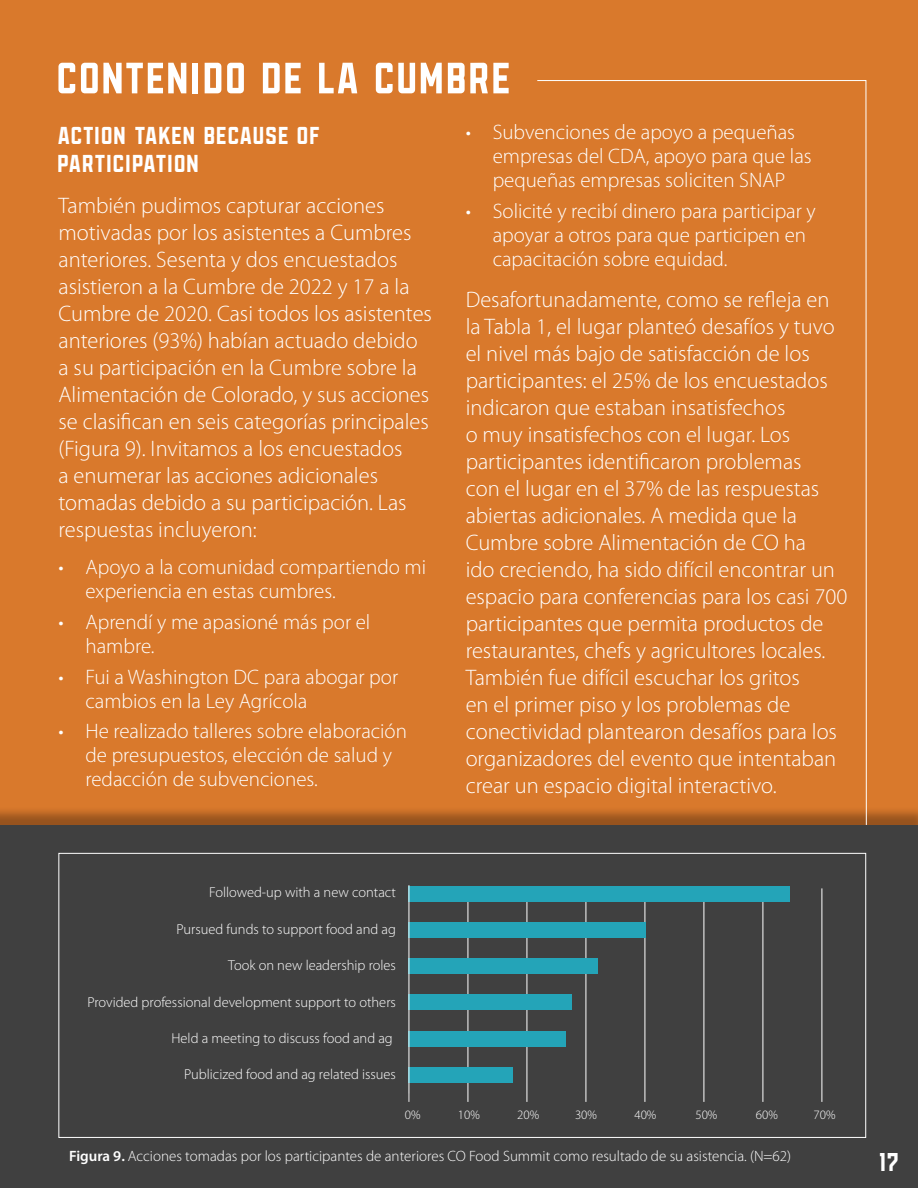
<style>
.page{position:relative;width:918px;height:1188px;background:#fff}
.page>*{position:absolute;margin:0;border:0;box-sizing:border-box;transform-origin:0 0}
.t1{font:51px "Sanhurst Wide";color:#fff}
.t2{font:30px "Sanhurst Wide";color:#fff}
.t3{font:28.5px/28.5px "Sanhurst Wide";letter-spacing:-.005em;color:#fff}
.t4{font:300 22.5px/27px "Myriad Pro";color:#fff}
.t5{font:300 21px/24px "Myriad Pro";color:#fff}
.t6{font:300 15px "Myriad Pro";color:#fff}
.t7{font:300 14.4px "Myriad Pro";color:#fff}
.t8{font:300 12.9px "Myriad Pro";color:#fff}
.s1{font-weight:600}
</style>
<div class="page">
<div style="left:0;top:0;width:918px;height:825px;background:#d9792c"></div>
<div style="left:0;top:806px;width:918px;height:382px;background:#231f20;opacity:.35"></div>
<div style="left:0;top:825px;width:918px;height:363px;background:#404040"></div>
<svg style="left:537px;top:80px;width:330px;height:745px"></svg>
<hr style="left:468px;top:888px;width:1px;height:214px;background:#fff">
<hr style="left:527px;top:888px;width:1px;height:214px;background:#fff">
<hr style="left:645px;top:888px;width:1px;height:214px;background:#fff">
<hr style="left:763px;top:888px;width:1px;height:214px;background:#fff">
<hr style="left:822px;top:888px;width:1px;height:214px;background:#fff">
<hr style="left:586px;top:888px;width:1px;height:214px;background:#fff">
<hr style="left:704px;top:888px;width:1px;height:214px;background:#fff">
<div style="left:408px;top:922px;width:238px;height:15px;background:#24a4b8"></div>
<div style="left:408px;top:958px;width:189px;height:16px;background:#24a4b8"></div>
<div style="left:408px;top:995px;width:164px;height:15px;background:#24a4b8"></div>
<div style="left:408px;top:1031px;width:157px;height:15px;background:#24a4b8"></div>
<div style="left:408px;top:1067px;width:104px;height:16px;background:#24a4b8"></div>
<div style="left:408px;top:886px;width:382px;height:15px;background:#24a4b8"></div>
<hr style="left:409px;top:885px;width:1px;height:217px;background:#fff">
<p class="t1" style="left:58px;top:52px;width:457px">CONTENIDO DE LA CUMBRE</p>
<p class="t3" style="left:58px;top:120px;width:265px">ACTION TAKEN BECAUSE OF<br>PARTICIPATION</p>
<p class="t4" style="left:58px;top:192px;width:375px">También pudimos capturar acciones motivadas por los asistentes a Cumbres anteriores. Sesenta y dos encuestados asistieron a la Cumbre de 2022 y 17 a la Cumbre de 2020. Casi todos los asistentes anteriores (93%) habían actuado debido a su participación en la Cumbre sobre la Alimentación de Colorado, y sus acciones se clasifican en seis categorías principales (Figura 9). Invitamos a los encuestados<br>a enumerar las acciones adicionales tomadas debido a su participación. Las respuestas incluyeron:</p>
<p class="t5" style="left:85px;top:555px;width:342px;text-indent:-27px">• Apoyo a la comunidad compartiendo mi experiencia en estas cumbres.</p>
<p class="t5" style="left:85px;top:610px;width:286px;text-indent:-27px">• Aprendí y me apasioné más por el hambre.</p>
<p class="t5" style="left:85px;top:665px;width:314px;text-indent:-27px">• Fui a Washington DC para abogar por cambios en la Ley Agrícola</p>
<p class="t5" style="left:85px;top:720px;width:323px;text-indent:-27px">• He realizado talleres sobre elaboración de presupuestos, elección de salud y redacción de subvenciones.</p>
<p class="t5" style="left:493px;top:121px;width:321px;text-indent:-27px">• Subvenciones de apoyo a pequeñas empresas del CDA, apoyo para que las pequeñas empresas soliciten SNAP</p>
<p class="t5" style="left:493px;top:199px;width:325px;text-indent:-27px">• Solicité y recibí dinero para participar y apoyar a otros para que participen en capacitación sobre equidad.</p>
<p class="t4" style="left:466px;top:286px;width:383px">Desafortunadamente, como se refleja en la Tabla 1, el lugar planteó desafíos y tuvo el nivel más bajo de satisfacción de los participantes: el 25% de los encuestados indicaron que estaban insatisfechos<br>o muy insatisfechos con el lugar. Los participantes identificaron problemas<br>con el lugar en el 37% de las respuestas abiertas adicionales. A medida que la Cumbre sobre Alimentación de CO ha<br>ido creciendo, ha sido difícil encontrar un espacio para conferencias para los casi 700 participantes que permita productos de restaurantes, chefs y agricultores locales.<br>También fue difícil escuchar los gritos<br>en el primer piso y los problemas de conectividad plantearon desafíos para los organizadores del evento que intentaban crear un espacio digital interactivo.</p>
<p class="t7" style="left:209px;top:884px;width:188px">Followed-up with a new contact</p>
<p class="t7" style="left:176px;top:921px;width:221px">Pursued funds to support food and ag</p>
<p class="t7" style="left:228px;top:957px;width:169px">Took on new leadership roles</p>
<p class="t7" style="left:88px;top:994px;width:310px">Provided professional development support to others</p>
<p class="t7" style="left:172px;top:1030px;width:223px">Held a meeting to discuss food and ag</p>
<p class="t7" style="left:184px;top:1066px;width:213px">Publicized food and ag related issues</p>
<p class="t8" style="left:458px;top:1107px;width:23px">10%</p>
<p class="t8" style="left:517px;top:1107px;width:23px">20%</p>
<p class="t8" style="left:575px;top:1107px;width:23px">30%</p>
<p class="t8" style="left:634px;top:1107px;width:23px">40%</p>
<p class="t8" style="left:695px;top:1107px;width:23px">50%</p>
<p class="t8" style="left:756px;top:1107px;width:23px">60%</p>
<p class="t8" style="left:814px;top:1107px;width:23px">70%</p>
<p class="t6" style="left:69px;top:1148px;width:724px"><span class="s1">Figura 9.</span> Acciones tomadas por los participantes de anteriores CO Food Summit como resultado de su asistencia. (N=62)</p>
<p class="t8" style="left:405px;top:1107px;width:17px">0%</p>
<p class="t2" style="left:880px;top:1146px;width:23px">17</p>
</div>
